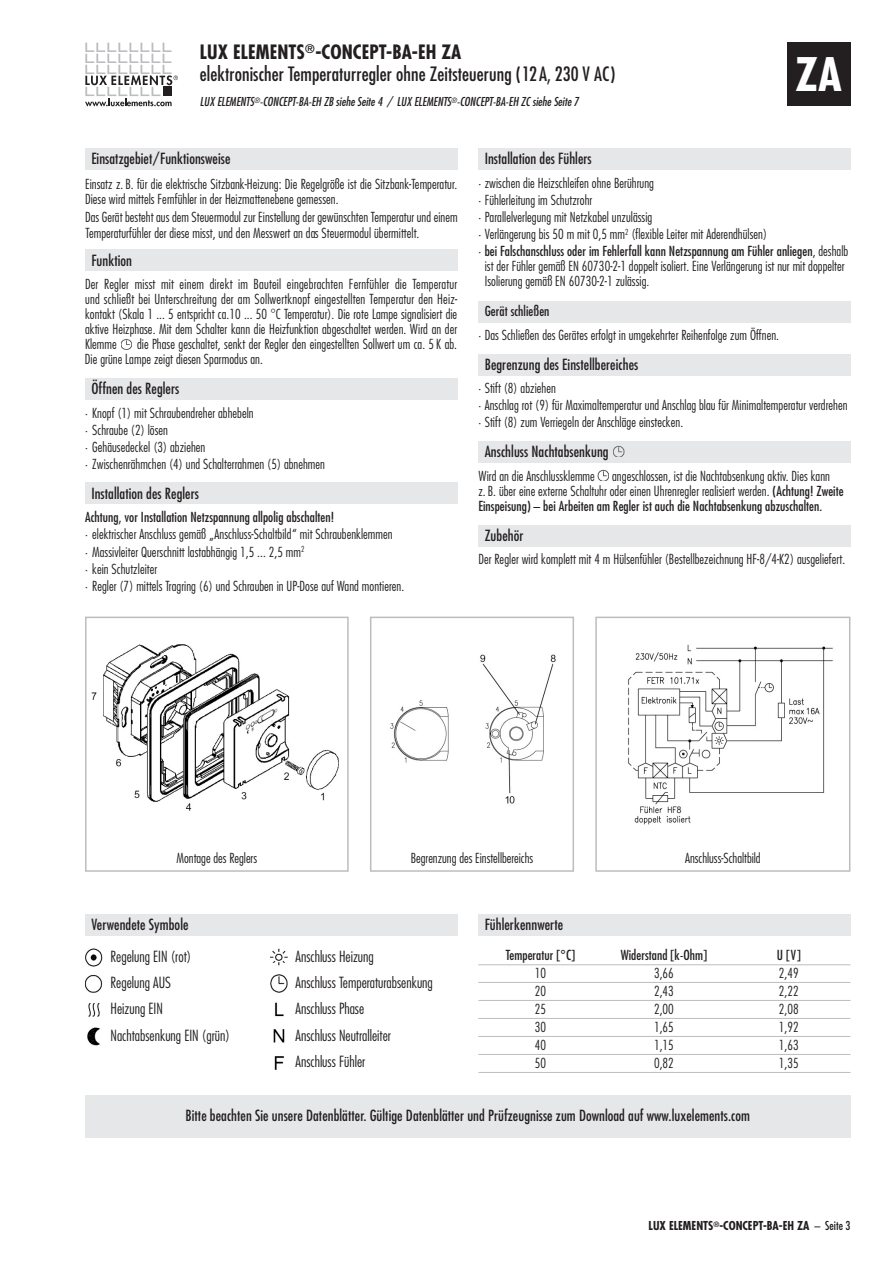
<style>
.page{position:relative;width:893px;height:1263px;background:#fff}
.page>*{position:absolute;margin:0;border:0;box-sizing:border-box;transform-origin:0 0}
.t1{font:700 condensed 45px "Futura";color:#fff}
.t2{font:condensed 19.35px/22.5px "Futura";letter-spacing:.005em;color:#231f20}
.t3{font:condensed 15px "Futura";letter-spacing:.005em;color:#231f20}
.t4{font:300 condensed 15px/26.4px "Futura";color:#231f20}
.t5{font:300 condensed 13.5px/17.1px "Futura";letter-spacing:.005em;color:#231f20}
.t6{font:condensed 13.5px "Futura";letter-spacing:.005em;color:#231f20}
.t7{font:italic condensed 12px "Futura";color:#231f20}
.t8{font:700 condensed 12px "Futura";color:#231f20}
.s1{font-weight:700}
.s2{font-weight:400}
</style>
<div class="page">
<div style="left:85px;top:149px;width:372px;height:21px;background:#e6e7e9"></div>
<div style="left:85px;top:250px;width:372px;height:21px;background:#e6e7e9"></div>
<div style="left:85px;top:378px;width:372px;height:21px;background:#e6e7e9"></div>
<div style="left:85px;top:483px;width:372px;height:21px;background:#e6e7e9"></div>
<div style="left:478px;top:149px;width:372px;height:21px;background:#e6e7e9"></div>
<div style="left:478px;top:301px;width:372px;height:21px;background:#e6e7e9"></div>
<div style="left:478px;top:355px;width:372px;height:21px;background:#e6e7e9"></div>
<div style="left:478px;top:441px;width:372px;height:21px;background:#e6e7e9"></div>
<div style="left:478px;top:525px;width:372px;height:21px;background:#e6e7e9"></div>
<div style="left:787px;top:43px;width:63px;height:63px;background:#231f20"></div>
<svg style="left:85px;top:43px;width:93px;height:63px"></svg>
<svg style="left:121px;top:339px;width:11px;height:10px"></svg>
<img style="left:91px;top:644px;width:248px;height:167px">
<div style="left:85px;top:617px;width:264px;height:255px;border:2px solid #bcbdc0"></div>
<img style="left:390px;top:654px;width:166px;height:150px">
<div style="left:370px;top:617px;width:204px;height:255px;border:2px solid #bcbdc0"></div>
<img style="left:628px;top:644px;width:205px;height:181px">
<div style="left:595px;top:617px;width:255px;height:255px;border:2px solid #bcbdc0"></div>
<svg style="left:598px;top:470px;width:10px;height:10px"></svg>
<svg style="left:613px;top:446px;width:11px;height:10px"></svg>
<div style="left:85px;top:914px;width:372px;height:21px;background:#e6e7e9"></div>
<img style="left:85px;top:948px;width:18px;height:18px">
<img style="left:85px;top:975px;width:18px;height:17px">
<img style="left:88px;top:1003px;width:12px;height:14px">
<img style="left:87px;top:1027px;width:13px;height:18px">
<img style="left:270px;top:948px;width:18px;height:18px">
<div style="left:478px;top:914px;width:372px;height:21px;background:#e6e7e9"></div>
<hr style="left:478px;top:964px;width:372px;height:1px;background:#bcbdc0">
<hr style="left:478px;top:982px;width:372px;height:1px;background:#bcbdc0">
<hr style="left:478px;top:1000px;width:372px;height:1px;background:#bcbdc0">
<hr style="left:478px;top:1018px;width:372px;height:1px;background:#bcbdc0">
<hr style="left:478px;top:1036px;width:372px;height:1px;background:#bcbdc0">
<hr style="left:478px;top:1054px;width:372px;height:1px;background:#bcbdc0">
<hr style="left:478px;top:1072px;width:372px;height:1px;background:#bcbdc0">
<img style="left:270px;top:975px;width:18px;height:17px">
<img style="left:275px;top:1002px;width:9px;height:15px">
<img style="left:273px;top:1029px;width:12px;height:14px">
<img style="left:274px;top:1056px;width:10px;height:14px">
<div style="left:85px;top:1095px;width:765px;height:42px;background:#e6e7e9"></div>
<h2 class="t2" style="left:200px;top:41px;width:417px"><span class="s1">LUX ELEMENTS</span><sup>®</sup><span class="s1">-CONCEPT-BA-EH ZA<br></span>elektronischer Temperaturregler ohne Zeitsteuerung (12A, 230 V AC)</h2>
<p class="t7" style="left:200px;top:96px;width:380px">LUX ELEMENTS<sup>®</sup>-CONCEPT-BA-EH ZB siehe Seite 4 / LUX ELEMENTS<sup>®</sup>-CONCEPT-BA-EH ZC siehe Seite 7</p>
<h1 class="t1" style="left:795px;top:55px;width:48px">ZA</h1>
<p class="t3" style="left:91px;top:152px;width:141px">Einsatzgebiet/Funktionsweise</p>
<p class="t5" style="left:85px;top:177px;width:374px;line-height:15.8px">Einsatz z. B. für die elektrische Sitzbank-Heizung: Die Regelgröße ist die Sitzbank-Temperatur.<br>Diese wird mittels Fernfühler in der Heizmattenebene gemessen.</p>
<p class="t5" style="left:85px;top:210px;width:374px;line-height:15.8px">Das Gerät besteht aus dem Steuermodul zur Einstellung der gewünschten Temperatur und einem<br>Temperaturfühler der diese misst, und den Messwert an das Steuermodul übermittelt.</p>
<p class="t3" style="left:91px;top:253px;width:42px">Funktion</p>
<p class="t5" style="left:85px;top:278px;width:374px;line-height:15px;text-align:justify">Der Regler misst mit einem direkt im Bauteil eingebrachten Fernfühler die Temperatur und schließt bei Unterschreitung der am Sollwertknopf eingestellten Temperatur den Heiz&shy;kontakt (Skala 1 ... 5 entspricht ca.10 ... 50 °C Temperatur). Die rote Lampe signalisiert die aktive Heizphase. Mit dem Schalter kann die Heizfunktion abgeschaltet werden. Wird an der Klemme</p>
<p class="t5" style="left:85px;top:338px;width:374px;line-height:15px;text-indent:52px">die Phase geschaltet, senkt der Regler den eingestellten Sollwert um ca. 5 K ab.<br>Die grüne Lampe zeigt diesen Sparmodus an.</p>
<p class="t3" style="left:91px;top:382px;width:90px">Öffnen des Reglers</p>
<p class="t5" style="left:85px;top:405px;width:242px">· Knopf (1) mit Schraubendreher abhebeln<br>· Schraube (2) lösen<br>· Gehäusedeckel (3) abziehen<br>· Zwischenrähmchen (4) und Schalterrahmen (5) abnehmen</p>
<p class="t3" style="left:91px;top:486px;width:109px">Installation des Reglers</p>
<p class="t6" style="left:85px;top:511px;width:251px">Achtung, vor Installation Netzspannung allpolig abschalten!</p>
<p class="t5" style="left:85px;top:527px;width:321px">· elektrischer Anschluss gemäß „Anschluss-Schaltbild“ mit Schraubenklemmen<br>· Massivleiter Querschnitt lastabhängig 1,5 ... 2,5 mm<sup>2<br></sup>· kein Schutzleiter<br>· Regler (7) mittels Tragring (6) und Schrauben in UP-Dose auf Wand montieren.</p>
<p class="t3" style="left:485px;top:152px;width:109px">Installation des Fühlers</p>
<p class="t5" style="left:478px;top:175px;width:371px">· zwischen die Heizschleifen ohne Berührung<br>· Fühlerleitung im Schutzrohr<br>· Parallelverlegung mit Netzkabel unzulässig<br>· Verlängerung bis 50 m mit 0,5 mm<sup>2</sup> (flexible Leiter mit Aderendhülsen)<br>· <span class="s2">bei Falschanschluss oder im Fehlerfall kann Netzspannung am Fühler anliegen</span>, deshalb</p>
<p class="t5" style="left:485px;top:260px;width:361px;line-height:15px">ist der Fühler gemäß EN 60730-2-1 doppelt isoliert. Eine Verlängerung ist nur mit doppelter<br>Isolierung gemäß EN 60730-2-1 zulässig.</p>
<p class="t6" style="left:485px;top:305px;width:66px">Gerät schließen</p>
<p class="t5" style="left:478px;top:327px;width:302px">· Das Schließen des Gerätes erfolgt in umgekehrter Reihenfolge zum Öffnen.</p>
<p class="t3" style="left:485px;top:357px;width:155px">Begrenzung des Einstellbereiches</p>
<p class="t5" style="left:478px;top:380px;width:371px">· Stift (8) abziehen<br>· Anschlag rot (9) für Maximaltemperatur und Anschlag blau für Minimaltemperatur verdrehen · Stift (8) zum Verriegeln der Anschläge einstecken.</p>
<p class="t3" style="left:485px;top:445px;width:125px">Anschluss Nachtabsenkung</p>
<p class="t5" style="left:478px;top:468px;width:118px">Wird an die Anschlussklemme</p>
<p class="t5" style="left:478px;top:469px;width:367px;line-height:15px;text-indent:134px">angeschlossen, ist die Nachtabsenkung aktiv. Dies kann z.B. über eine externe Schaltuhr oder einen Uhrenregler realisiert werden. <span class="s2">(Achtung! Zweite<br>Einspeisung) – bei Arbeiten am Regler ist auch die Nachtabsenkung abzuschalten.</span></p>
<p class="t3" style="left:485px;top:528px;width:40px">Zubehör</p>
<p class="t5" style="left:478px;top:551px;width:368px">Der Regler wird komplett mit 4 m Hülsenfühler (Bestellbezeichnung HF-8/4-K2) ausgeliefert.</p>
<p class="t5" style="left:177px;top:851px;width:82px">Montage des Reglers</p>
<p class="t5" style="left:411px;top:851px;width:124px">Begrenzung des Einstellbereichs</p>
<p class="t5" style="left:685px;top:851px;width:77px">Anschluss-Schaltbild</p>
<p class="t3" style="left:91px;top:917px;width:99px">Verwendete Symbole</p>
<p class="t4" style="left:111px;top:944px;width:121px">Regelung EIN (rot)<br>Regelung AUS<br>Heizung EIN<br>Nachtabsenkung EIN (grün)</p>
<p class="t4" style="left:296px;top:944px;width:80px">Anschluss Heizung</p>
<p class="t4" style="left:296px;top:970px;width:139px">Anschluss Temperaturabsenkung<br>Anschluss Phase<br>Anschluss Neutralleiter<br>Anschluss Fühler</p>
<p class="t3" style="left:485px;top:917px;width:80px">Fühlerkennwerte</p>
<p class="t6" style="left:506px;top:948px;width:71px">Temperatur [°C]</p>
<p class="t6" style="left:621px;top:948px;width:88px">Widerstand [k-Ohm]</p>
<p class="t6" style="left:777px;top:948px;width:26px">U [V]</p>
<p class="t5" style="left:535px;top:965px;width:13px">10</p>
<p class="t5" style="left:654px;top:965px;width:21px">3,66</p>
<p class="t5" style="left:779px;top:965px;width:21px">2,49</p>
<p class="t5" style="left:535px;top:983px;width:13px">20</p>
<p class="t5" style="left:654px;top:983px;width:21px">2,43</p>
<p class="t5" style="left:779px;top:983px;width:21px">2,22</p>
<p class="t5" style="left:535px;top:1001px;width:13px">25</p>
<p class="t5" style="left:654px;top:1001px;width:21px">2,00</p>
<p class="t5" style="left:779px;top:1001px;width:21px">2,08</p>
<p class="t5" style="left:535px;top:1019px;width:13px">30</p>
<p class="t5" style="left:654px;top:1019px;width:21px">1,65</p>
<p class="t5" style="left:779px;top:1019px;width:21px">1,92</p>
<p class="t5" style="left:535px;top:1037px;width:13px">40</p>
<p class="t5" style="left:654px;top:1037px;width:21px">1,15</p>
<p class="t5" style="left:779px;top:1037px;width:21px">1,63</p>
<p class="t5" style="left:535px;top:1055px;width:13px">50</p>
<p class="t5" style="left:654px;top:1055px;width:21px">0,82</p>
<p class="t5" style="left:779px;top:1055px;width:21px">1,35</p>
<p class="t3" style="left:185px;top:1108px;width:566px">Bitte beachten Sie unsere Datenblätter. Gültige Datenblätter und Prüfzeugnisse zum Download auf www.luxelements.com</p>
<p class="t8" style="left:649px;top:1221px;width:203px">LUX ELEMENTS<sup>®</sup>-CONCEPT-BA-EH ZA <span class="s2">– Seite 3</span></p>
</div>
